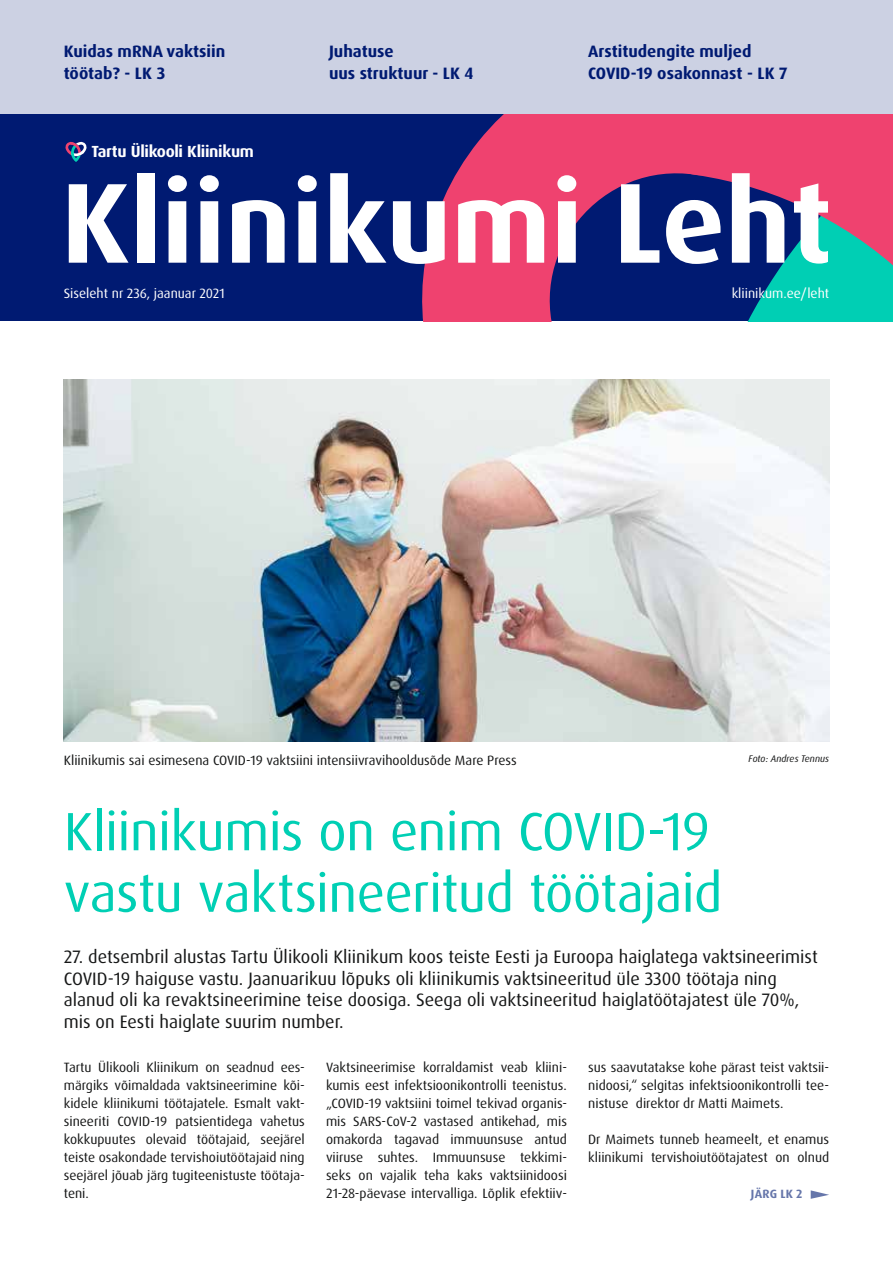
<style>
.page{position:relative;width:893px;height:1263px;background:#fff}
.page>*{position:absolute;margin:0;border:0;box-sizing:border-box;transform-origin:0 0}
.t1{font:700 114px "Dax Pro";color:#fff}
.t2{font:54px/61.5px "Dax Pro";letter-spacing:-.01em;color:#00cfb4}
.t3{font:18px/21.6px "Dax Pro";color:#151616}
.t4{font:700 16.5px/22.5px "Dax Pro";color:#001a72}
.t5{font:700 16.05px "Dax Pro";letter-spacing:-.02em;color:#fff}
.t6{font:13.5px/18px "Dax Pro";color:#151616;text-align:justify}
.t7{font:13.5px "Dax Pro";color:#fff}
.t8{font:700 12px "Dax Pro";letter-spacing:.015em;color:#6676aa}
.t9{font:italic 9.6px "Dax Pro";color:#151616}
</style>
<div class="page">
<div style="left:0;top:0;width:893px;height:115px;background:#ccd1e3"></div>
<div style="left:0;top:115px;width:893px;height:206px;background:#001a72"></div>
<svg style="left:422px;top:115px;width:214px;height:206px;fill:#ef426f"></svg>
<svg style="left:636px;top:115px;width:257px;height:206px"></svg>
<svg style="left:811px;top:1190px;width:18px;height:9px"></svg>
<svg style="left:65px;top:142px;width:22px;height:20px"></svg>
<img style="left:64px;top:379px;width:765px;height:363px">
<p class="t4" style="left:64px;top:40px;width:163px">Kuidas mRNA vaktsiin töötab? - LK 3</p>
<p class="t4" style="left:329px;top:40px;width:146px">Juhatuse<br>uus struktuur - LK 4</p>
<p class="t4" style="left:588px;top:40px;width:201px">Arstitudengite muljed<br>COVID-19 osakonnast - LK 7</p>
<p class="t5" style="left:91px;top:141px;width:164px">Tartu Ülikooli Kliinikum</p>
<h1 class="t1" style="left:61px;top:149px;width:772px">Kliinikumi Leht</h1>
<p class="t7" style="left:64px;top:284px;width:163px">Siseleht nr 236, jaanuar 2021</p>
<p class="t7" style="left:732px;top:284px;width:99px">kliinikum.ee/leht</p>
<p class="t6" style="left:64px;top:752px;width:454px">Kliinikumis sai esimesena COVID-19 vaktsiini intensiivravihooldusõde Mare Press</p>
<p class="t9" style="left:749px;top:753px;width:82px">Foto: Andres Tennus</p>
<h2 class="t2" style="left:64px;top:801px;width:660px">Kliinikumis on enim COVID-19 vastu vaktsineeritud töötajaid</h2>
<p class="t3" style="left:64px;top:946px;width:755px">27. detsembril alustas Tartu Ülikooli Kliinikum koos teiste Eesti ja Euroopa haiglatega vaktsineerimist COVID-19 haiguse vastu. Jaanuarikuu lõpuks oli kliinikumis vaktsineeritud üle 3300 töötaja ning alanud oli ka revaktsineerimine teise doosiga. Seega oli vaktsineeritud haiglatöötajatest üle 70%, mis on Eesti haiglate suurim number.</p>
<p class="t6" style="left:64px;top:1058px;width:242px">Tartu Ülikooli Kliinikum on seadnud ees&shy;märgiks võimaldada vaktsineerimine kõi&shy;kidele kliinikumi töötajatele. Esmalt vakt&shy;sineeriti COVID-19 patsientidega vahetus kokkupuutes olevaid töötajaid, seejärel teiste osakondade tervishoiutöötajaid ning seejärel jõuab järg tugiteenistuste töötaja&shy;teni.</p>
<p class="t6" style="left:326px;top:1058px;width:242px">Vaktsineerimise korraldamist veab kliini&shy;kumis eest infektsioonikontrolli teenistus. „COVID-19 vaktsiini toimel tekivad organis&shy;mis SARS-CoV-2 vastased antikehad, mis omakorda tagavad immuunsuse antud viiruse suhtes. Immuunsuse tekkimi&shy;seks on vajalik teha kaks vaktsiinidoosi 21-28-päevase intervalliga. Lõplik efektiiv-</p>
<p class="t6" style="left:588px;top:1058px;width:242px">sus saavutatakse kohe pärast teist vaktsii&shy;nidoosi,“ selgitas infektsioonikontrolli tee&shy;nistuse direktor dr Matti Maimets.</p>
<p class="t6" style="left:588px;top:1130px;width:242px">Dr Maimets tunneb heameelt, et enamus kliinikumi tervishoiutöötajatest on olnud</p>
<p class="t8" style="left:751px;top:1186px;width:53px">JÄRG LK 2</p>
</div>
